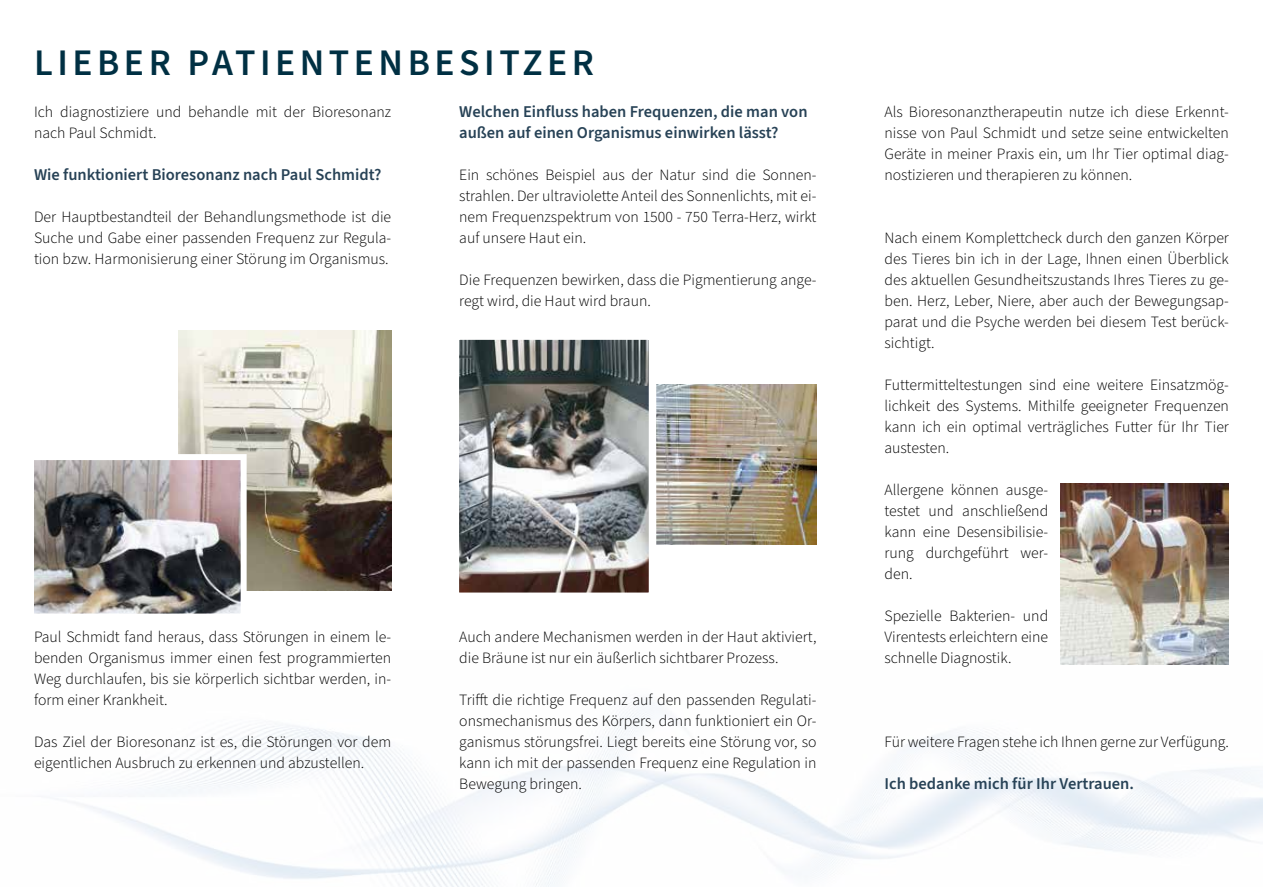
<style>
.page{position:relative;width:1263px;height:893px;background:#fff}
.page>*{position:absolute;margin:0;border:0;box-sizing:border-box;transform-origin:0 0}
.t1{font:600 37.5px "Source Sans 3";letter-spacing:.12em;color:#003043}
.t2{font:600 16.5px/21px "Source Sans 3";color:#274256}
.t3{font:300 15.75px/21px "Source Sans 3";color:#000;text-align:justify}
</style>
<div class="page">
<img style="left:85px;top:664px;width:1178px;height:222px">
<img style="left:179px;top:330px;width:212px;height:261px">
<img style="left:35px;top:461px;width:205px;height:152px">
<div style="left:28px;top:454px;width:219px;height:166px;border:6px solid #fff"></div>
<img style="left:1060px;top:484px;width:169px;height:180px">
<img style="left:656px;top:384px;width:160px;height:160px">
<img style="left:461px;top:341px;width:186px;height:250px">
<div style="left:452px;top:332px;width:204px;height:268px;border:8px solid #fff"></div>
<h1 class="t1" style="left:34px;top:38px;width:562px">LIEBER PATIENTENBESITZER</h1>
<p class="t3" style="left:34px;top:102px;width:359px">Ich diagnostiziere und behandle mit der Bioresonanz nach Paul Schmidt.</p>
<p class="t2" style="left:34px;top:165px;width:349px">Wie funktioniert Bioresonanz nach Paul Schmidt?</p>
<p class="t3" style="left:34px;top:207px;width:359px">Der Hauptbestandteil der Behandlungsmethode ist die Suche und Gabe einer passenden Frequenz zur Regula&shy;tion bzw. Harmonisierung einer Störung im Organismus.</p>
<p class="t2" style="left:459px;top:102px;width:350px">Welchen Einfluss haben Frequenzen, die man von außen auf einen Organismus einwirken lässt?</p>
<p class="t3" style="left:459px;top:165px;width:359px">Ein schönes Beispiel aus der Natur sind die Sonnen&shy;strahlen. Der ultraviolette Anteil des Sonnenlichts, mit ei&shy;nem Frequenzspektrum von 1500 - 750 Terra-Herz, wirkt auf unsere Haut ein.</p>
<p class="t3" style="left:459px;top:270px;width:359px">Die Frequenzen bewirken, dass die Pigmentierung ange&shy;regt wird, die Haut wird braun.</p>
<p class="t3" style="left:34px;top:627px;width:359px">Paul Schmidt fand heraus, dass Störungen in einem le&shy;benden Organismus immer einen fest programmierten Weg durchlaufen, bis sie körperlich sichtbar werden, in&shy;form einer Krankheit.</p>
<p class="t3" style="left:34px;top:732px;width:359px">Das Ziel der Bioresonanz ist es, die Störungen vor dem eigentlichen Ausbruch zu erkennen und abzustellen.</p>
<p class="t3" style="left:459px;top:627px;width:359px">Auch andere Mechanismen werden in der Haut aktiviert, die Bräune ist nur ein äußerlich sichtbarer Prozess.</p>
<p class="t3" style="left:459px;top:690px;width:359px">Trifft die richtige Frequenz auf den passenden Regulati&shy;onsmechanismus des Körpers, dann funktioniert ein Or&shy;ganismus störungsfrei. Liegt bereits eine Störung vor, so kann ich mit der passenden Frequenz eine Regulation in Bewegung bringen.</p>
<p class="t3" style="left:884px;top:102px;width:346px">Als Bioresonanztherapeutin nutze ich diese Erkennt&shy;nisse von Paul Schmidt und setze seine entwickelten Geräte in meiner Praxis ein, um Ihr Tier optimal diag&shy;nostizieren und therapieren zu können.</p>
<p class="t3" style="left:884px;top:228px;width:346px">Nach einem Komplettcheck durch den ganzen Körper des Tieres bin ich in der Lage, Ihnen einen Überblick des aktuellen Gesundheitszustands Ihres Tieres zu ge&shy;ben. Herz, Leber, Niere, aber auch der Bewegungsap&shy;parat und die Psyche werden bei diesem Test berück&shy;sichtigt.</p>
<p class="t3" style="left:884px;top:375px;width:346px">Futtermitteltestungen sind eine weitere Einsatzmög&shy;lichkeit des Systems. Mithilfe geeigneter Frequenzen kann ich ein optimal verträgliches Futter für Ihr Tier austesten.</p>
<p class="t3" style="left:884px;top:480px;width:165px">Allergene können ausge&shy;testet und anschließend kann eine Desensibilisie&shy;rung durchgeführt wer&shy;den.</p>
<p class="t3" style="left:884px;top:606px;width:165px">Spezielle Bakterien- und Virentests erleichtern eine schnelle Diagnostik.</p>
<p class="t3" style="left:884px;top:732px;width:346px">Für weitere Fragen stehe ich Ihnen gerne zur Verfügung.</p>
<p class="t2" style="left:884px;top:774px;width:251px">Ich bedanke mich für Ihr Vertrauen.</p>
</div>
